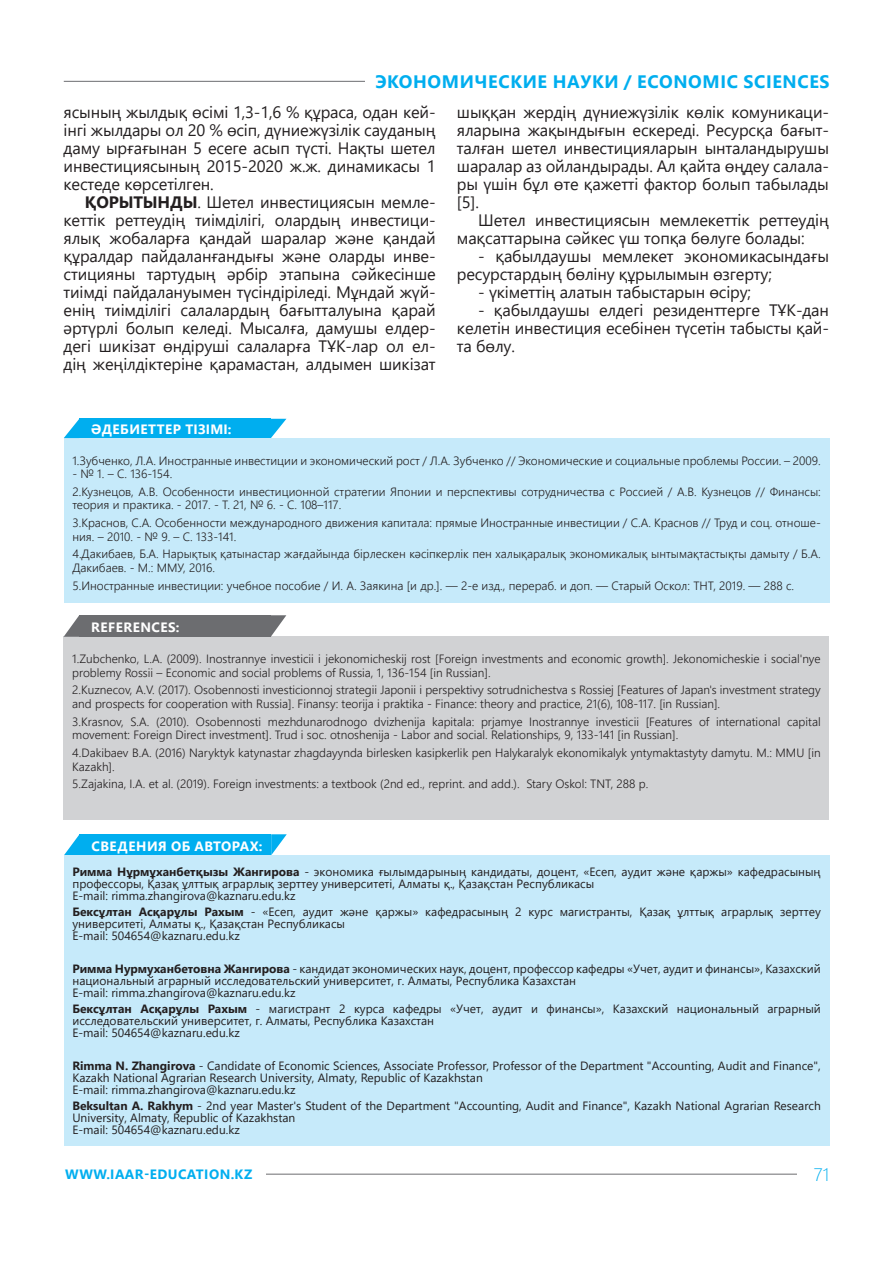
<style>
.page{position:relative;width:893px;height:1263px;background:#fff}
.page>*{position:absolute;margin:0;border:0;box-sizing:border-box;transform-origin:0 0}
.t1{font:700 18px "Segoe UI";letter-spacing:.035em;color:#00aeef}
.t2{font:300 18px "Segoe UI";color:#00aeef}
.t3{font:16.5px/18px "Segoe UI";letter-spacing:-.01em;color:#231f20;text-align:justify}
.t4{font:700 13.5px "Segoe UI";letter-spacing:.035em;color:#fff}
.t5{font:700 13.5px "Segoe UI";letter-spacing:.035em;color:#00aeef}
.t6{font:300 12px/17.7px "Segoe UI";color:#231f20}
.t7{font:12px/12px "Segoe UI";color:#231f20}
.s1{font-weight:700}
</style>
<div class="page">
<hr style="left:64px;top:81px;width:752px;height:1px;background:#6c6d70">
<hr style="left:65px;top:1174px;width:740px;height:1px;background:#6c6d70">
<div style="left:65px;top:1166px;width:201px;height:16px;background:#fff"></div>
<div style="left:797px;top:1167px;width:32px;height:14px;background:#fff"></div>
<div style="left:366px;top:65px;width:464px;height:32px;background:#fff"></div>
<div style="left:64px;top:438px;width:765px;height:165px;background:#c6eafa"></div>
<div style="left:79px;top:419px;width:192px;height:19px;background:#00aeef"></div>
<svg style="left:271px;top:419px;width:15px;height:19px"></svg>
<svg style="left:64px;top:419px;width:15px;height:19px"></svg>
<div style="left:64px;top:637px;width:765px;height:183px;background:#d1d2d4"></div>
<div style="left:79px;top:615px;width:192px;height:22px;background:#6c6d70"></div>
<svg style="left:271px;top:615px;width:15px;height:22px"></svg>
<svg style="left:64px;top:616px;width:15px;height:21px"></svg>
<div style="left:79px;top:834px;width:192px;height:21px;background:#00aeef"></div>
<svg style="left:271px;top:834px;width:16px;height:21px"></svg>
<svg style="left:64px;top:835px;width:15px;height:20px"></svg>
<div style="left:64px;top:855px;width:765px;height:291px;background:#c6eafa"></div>
<h1 class="t1" style="left:375px;top:65px;width:456px">ЭКОНОМИЧЕСКИЕ НАУКИ / ECONOMIC SCIENCES</h1>
<h2 class="t3" style="left:64px;top:102px;width:374px">ясының жылдық өсімі 1,3-1,6 % құраса, одан кей&shy;інгі жылдары ол 20 % өсіп, дүниежүзілік сауданың даму ырғағынан 5 есеге асып түсті. Нақты шетел инвестициясының 2015-2020 ж.ж. динамикасы 1 кестеде көрсетілген.</h2>
<p class="t3" style="left:64px;top:192px;width:374px;text-indent:21px"><span class="s1">ҚОРЫТЫНДЫ</span>. Шетел инвестициясын мемле&shy;кеттік реттеудің тиімділігі, олардың инвестици&shy;ялық жобаларға қандай шаралар жəне қандай құралдар пайдаланғандығы жəне оларды инве&shy;стицияны тартудың əрбір этапына сəйкесінше тиімді пайдалануымен түсіндіріледі. Мұндай жүй&shy;енің тиімділігі салалардың бағытталуына қарай əртүрлі болып келеді. Мысалға, дамушы елдер&shy;дегі шикізат өндіруші салаларға ТҰК-лар ол ел&shy;дің жеңілдіктеріне қарамастан, алдымен шикізат</p>
<p class="t3" style="left:457px;top:102px;width:374px">шыққан жердің дүниежүзілік көлік комуникаци&shy;яларына жақындығын ескереді. Ресурсқа бағыт&shy;талған шетел инвестицияларын ынталандырушы шаралар аз ойландырады. Ал қайта өңдеу салала&shy;ры үшін бұл өте қажетті фактор болып табылады [5].</p>
<h2 class="t3" style="left:457px;top:210px;width:374px;text-indent:21px">Шетел инвестициясын мемлекеттік реттеудің мақсаттарына сəйкес үш топқа бөлуге болады:</h2>
<h2 class="t3" style="left:457px;top:246px;width:374px;text-indent:21px">- қабылдаушы мемлекет экономикасындағы ресурстардың бөліну құрылымын өзгерту;</h2>
<h2 class="t3" style="left:478px;top:282px;width:274px">- үкіметтің алатын табыстарын өсіру;</h2>
<h2 class="t3" style="left:457px;top:300px;width:374px;text-indent:21px">- қабылдаушы елдегі резиденттерге ТҰК-дан келетін инвестиция есебінен түсетін табысты қай&shy;та бөлу.</h2>
<p class="t4" style="left:91px;top:417px;width:142px">ӘДЕБИЕТТЕР ТІЗІМІ:</p>
<p class="t6" style="left:72px;top:450px;width:750px">1.Зубченко, Л.А. Иностранные инвестиции и экономический рост / Л.А. Зубченко // Экономические и социальные проблемы России. – 2009.</p>
<p class="t6" style="left:72px;top:464px;width:750px">- № 1. – С. 136-154.<br>2.Кузнецов, А.В. Особенности инвестиционной стратегии Японии и перспективы сотрудничества с Россией / А.В. Кузнецов // Финансы:</p>
<p class="t6" style="left:72px;top:495px;width:750px">теория и практика. - 2017. - Т. 21, № 6. - С. 108–117.<br>3.Краснов, С.А. Особенности международного движения капитала: прямые Иностранные инвестиции / С.А. Краснов // Труд и соц. отноше-</p>
<p class="t6" style="left:72px;top:526px;width:750px">ния. – 2010. - № 9. – С. 133-141.<br>4.Дакибаев, Б.А. Нарықтық қатынастар жағдайында бірлескен кəсіпкерлік пен халықаралық экономикалық ынтымақтастықты дамыту / Б.А.</p>
<p class="t6" style="left:72px;top:557px;width:723px">Дакибаев. - М.: ММУ, 2016.<br>5.Иностранные инвестиции: учебное пособие / И. А. Заякина [и др.]. — 2-е изд., перераб. и доп. — Старый Оскол: ТНТ, 2019. — 288 с.</p>
<p class="t4" style="left:91px;top:614px;width:90px">REFERENCES:</p>
<p class="t6" style="left:72px;top:651px;width:750px;line-height:13.5px">1.Zubchenko, L.A. (2009). Inostrannye investicii i jekonomicheskij rost [Foreign investments and economic growth]. Jekonomicheskie i social'nye problemy Rossii – Economic and social problems of Russia, 1, 136-154 [in Russian].</p>
<p class="t6" style="left:72px;top:682px;width:750px;line-height:13.5px">2.Kuznecov, A.V. (2017). Osobennosti investicionnoj strategii Japonii i perspektivy sotrudnichestva s Rossiej [Features of Japan's investment strategy and prospects for cooperation with Russia]. Finansy: teorija i praktika - Finance: theory and practice, 21(6), 108-117. [in Russian].</p>
<p class="t6" style="left:72px;top:713px;width:750px;line-height:13.5px">3.Krasnov, S.A. (2010). Osobennosti mezhdunarodnogo dvizhenija kapitala: prjamye Inostrannye investicii [Features of international capital movement: Foreign Direct investment]. Trud i soc. otnoshenija - Labor and social. Relationships, 9, 133-141 [in Russian].</p>
<p class="t6" style="left:72px;top:745px;width:750px;line-height:13.5px">4.Dakibaev B.A. (2016) Naryktyk katynastar zhagdayynda birlesken kasipkerlik pen Halykaralyk ekonomikalyk yntymaktastyty damytu. M.: MMU [in<br>Kazakh].</p>
<p class="t6" style="left:72px;top:774px;width:578px">5.Zajakina, I.A. et al. (2019). Foreign investments: a textbook (2nd ed., reprint. and add.). Stary Oskol: TNT, 288 p.</p>
<p class="t4" style="left:92px;top:833px;width:172px">СВЕДЕНИЯ ОБ АВТОРАХ:</p>
<p class="t7" style="left:72px;top:865px;width:750px"><span class="s1">Римма Нұрмұханбетқызы Жангирова</span> - экономика ғылымдарының кандидаты, доцент, «Есеп, аудит және қаржы» кафедрасының профессоры, Қазақ ұлттық аграрлық зерттеу университеті, Алматы қ., Қазақстан Республикасы<br>E-mail: rimma.zhangirova@kaznaru.edu.kz</p>
<p class="t7" style="left:72px;top:905px;width:750px"><span class="s1">Бексұлтан Асқарұлы Рахым</span> - «Есеп, аудит және қаржы» кафедрасының 2 курс магистранты, Қазақ ұлттық аграрлық зерттеу университеті, Алматы қ., Қазақстан Республикасы<br>E-mail: 504654@kaznaru.edu.kz</p>
<p class="t7" style="left:72px;top:961px;width:750px"><span class="s1">Римма Нурмуханбетовна Жангирова</span> - кандидат экономических наук, доцент, профессор кафедры «Учет, аудит и финансы», Казахский национальный аграрный исследовательский университет, г. Алматы, Республика Казахстан<br>E-mail: rimma.zhangirova@kaznaru.edu.kz</p>
<p class="t7" style="left:72px;top:1002px;width:750px"><span class="s1">Бексұлтан Асқарұлы Рахым</span> - магистрант 2 курса кафедры «Учет, аудит и финансы», Казахский национальный аграрный исследовательский университет, г. Алматы, Республика Казахстан<br>E-mail: 504654@kaznaru.edu.kz</p>
<p class="t7" style="left:72px;top:1058px;width:750px"><span class="s1">Rimma N. Zhangirova</span> - Candidate of Economic Sciences, Associate Professor, Professor of the Department "Accounting, Audit and Finance",<br>Kazakh National Agrarian Research University, Almaty, Republic of Kazakhstan<br>E-mail: rimma.zhangirova@kaznaru.edu.kz</p>
<p class="t7" style="left:72px;top:1098px;width:750px"><span class="s1">Beksultan A. Rakhym</span> - 2nd year Master's Student of the Department "Accounting, Audit and Finance", Kazakh National Agrarian Research<br>University, Almaty, Republic of Kazakhstan<br>E-mail: 504654@kaznaru.edu.kz</p>
<p class="t5" style="left:65px;top:1161px;width:188px">WWW.IAAR-EDUCATION.KZ</p>
<h1 class="t2" style="left:814px;top:1157px;width:17px">71</h1>
</div>
